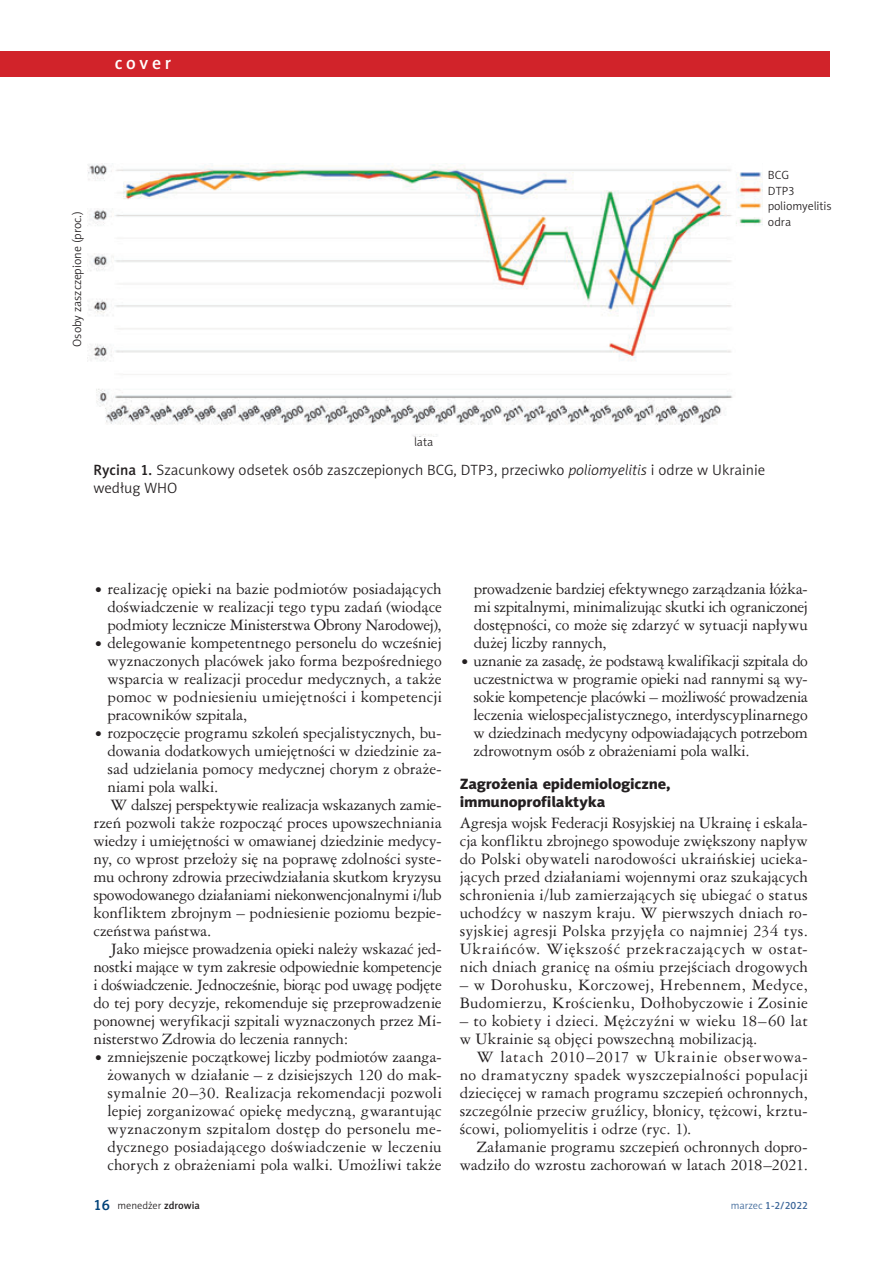
<style>
.page{position:relative;width:893px;height:1263px;background:#fff}
.page>*{position:absolute;margin:0;border:0;box-sizing:border-box;transform-origin:0 0}
.Belka_prawa{font:18px "Naomi Sans EFN Medium";letter-spacing:.2em;color:#fff}
.tekst_bez_wciecia{font:15px/18px "Ameri Garmnd PL";letter-spacing:.005em;color:#231f20;text-align:justify}
.tekst{font:15px/18px "Ameri Garmnd PL";color:#231f20;text-align:justify}
.podpis_tabela_rycina{font:15px/18px "Naomi Sans EFN Light";color:#231f20}
.tekst_bez_wciecia-2{font:15px/18px "Ameri Garmnd PL";letter-spacing:.025em;color:#231f20}
.srodtytul_1_kopia{font:15px/18px "Naomi Sans EFN Heavy";letter-spacing:-.01em;color:#231f20;scale:1.1 1}
.rycina_opis{font:12px "Naomi Sans EFN Light";color:#231f20}
.t1{font:10.5px "Naomi Sans EFN Light";color:#231f20}
.t2{font:10.5px "Naomi Sans EFN Medium";color:#3d6799}
.s1{font-family:"Naomi Sans EFN Medium"}
.s2{font-style:italic}
.s3{font-family:"Naomi Sans EFN Medium";font-size:15px;color:#004279}
.s4{font-family:"Naomi Sans EFN Light"}
</style>
<div class="page">
<div style="left:0;top:51px;width:829px;height:26px;background:#d1232a"></div>
<img style="left:87px;top:163px;width:675px;height:274px">
<p class="Belka_prawa" style="left:115px;top:52px;width:58px">cover</p>
<p class="rycina_opis" style="left:70px;top:347px;width:137px;rotate:-90deg">Osoby zaszczepione (proc.)</p>
<p class="rycina_opis" style="left:768px;top:168px;width:23px">BCG</p>
<p class="rycina_opis" style="left:768px;top:184px;width:28px">DTP3</p>
<p class="rycina_opis" style="left:768px;top:199px;width:65px">poliomyelitis</p>
<p class="rycina_opis" style="left:768px;top:215px;width:25px">odra</p>
<p class="rycina_opis" style="left:414px;top:435px;width:21px">lata</p>
<p class="podpis_tabela_rycina" style="left:94px;top:461px;width:673px"><span class="s1">Rycina 1.</span> Szacunkowy odsetek osób zaszczepionych BCG, DTP3, przeciwko <span class="s2">poliomyelitis</span> i odrze w Ukrainie według WHO</p>
<p class="tekst_bez_wciecia" style="left:108px;top:579px;width:336px;text-indent:-14px">• realizację opieki na bazie podmiotów posiadających doświadczenie w realizacji tego typu zadań (wiodące podmioty lecznicze Ministerstwa Obrony Narodowej),</p>
<p class="tekst_bez_wciecia" style="left:108px;top:633px;width:336px;text-indent:-14px">• delegowanie kompetentnego personelu do wcześniej wyznaczonych placówek jako forma bezpośredniego wsparcia w realizacji procedur medycznych, a także pomoc w podniesieniu umiejętności i kompetencji pracowników szpitala,</p>
<p class="tekst_bez_wciecia" style="left:108px;top:723px;width:336px;text-indent:-14px">• rozpoczęcie programu szkoleń specjalistycznych, bu&shy;dowania dodatkowych umiejętności w dziedzinie za&shy;sad udzielania pomocy medycznej chorym z obraże&shy;niami pola walki.</p>
<p class="tekst" style="left:94px;top:795px;width:350px;text-indent:17px">W dalszej perspektywie realizacja wskazanych zamie&shy;rzeń pozwoli także rozpocząć proces upowszechniania wiedzy i umiejętności w omawianej dziedzinie medycy&shy;ny, co wprost przełoży się na poprawę zdolności syste&shy;mu ochrony zdrowia przeciwdziałania skutkom kryzysu spowodowanego działaniami niekonwencjonalnymi i/lub konfliktem zbrojnym – podniesienie poziomu bezpie&shy;czeństwa państwa.</p>
<p class="tekst" style="left:94px;top:939px;width:350px;text-indent:17px">Jako miejsce prowadzenia opieki należy wskazać jed&shy;nostki mające w tym zakresie odpowiednie kompetencje i doświadczenie. Jednocześnie, biorąc pod uwagę podjęte do tej pory decyzje, rekomenduje się przeprowadzenie ponownej weryfikacji szpitali wyznaczonych przez Mi&shy;nisterstwo Zdrowia do leczenia rannych:</p>
<p class="tekst_bez_wciecia" style="left:108px;top:1047px;width:336px;text-indent:-14px">• zmniejszenie początkowej liczby podmiotów zaanga&shy;żowanych w działanie – z dzisiejszych 120 do mak&shy;symalnie 20–30. Realizacja rekomendacji pozwoli lepiej zorganizować opiekę medyczną, gwarantując wyznaczonym szpitalom dostęp do personelu me&shy;dycznego posiadającego doświadczenie w leczeniu chorych z obrażeniami pola walki. Umożliwi także</p>
<p class="tekst_bez_wciecia" style="left:474px;top:579px;width:336px">prowadzenie bardziej efektywnego zarządzania łóżka&shy;mi szpitalnymi, minimalizując skutki ich ograniczonej dostępności, co może się zdarzyć w sytuacji napływu dużej liczby rannych,</p>
<p class="tekst_bez_wciecia" style="left:474px;top:651px;width:336px;text-indent:-14px">• uznanie za zasadę, że podstawą kwalifikacji szpitala do uczestnictwa w programie opieki nad rannymi są wy&shy;sokie kompetencje placówki – możliwość prowadzenia leczenia wielospecjalistycznego, interdyscyplinarnego w dziedzinach medycyny odpowiadających potrzebom zdrowotnym osób z obrażeniami pola walki.</p>
<p class="srodtytul_1_kopia" style="left:460px;top:775px;width:193px">Zagrożenia epidemiologiczne, immunoprofilaktyka</p>
<p class="tekst_bez_wciecia" style="left:460px;top:813px;width:350px">Agresja wojsk Federacji Rosyjskiej na Ukrainę i eskala&shy;cja konfliktu zbrojnego spowoduje zwiększony napływ do Polski obywateli narodowości ukraińskiej ucieka&shy;jących przed działaniami wojennymi oraz szukających schronienia i/lub zamierzających się ubiegać o status uchodźcy w naszym kraju. W pierwszych dniach ro&shy;syjskiej agresji Polska przyjęła co najmniej 234 tys.<br>Ukraińców. Większość przekraczających w ostat&shy;nich dniach granicę na ośmiu przejściach drogowych</p>
<p class="tekst_bez_wciecia-2" style="left:460px;top:975px;width:350px">– w Dorohusku, Korczowej, Hrebennem, Medyce,<br>Budomierzu, Krościenku, Dołhobyczowie i Zosinie</p>
<p class="tekst_bez_wciecia" style="left:460px;top:1011px;width:350px">– to kobiety i dzieci. Mężczyźni w wieku 18–60 lat w Ukrainie są objęci powszechną mobilizacją.</p>
<p class="tekst" style="left:460px;top:1047px;width:350px;text-indent:17px">W latach 2010–2017 w Ukrainie obserwowa&shy;no dramatyczny spadek wyszczepialności populacji dziecięcej w ramach programu szczepień ochronnych, szczególnie przeciw gruźlicy, błonicy, tężcowi, krztu&shy;ścowi, poliomyelitis i odrze (ryc. 1).</p>
<p class="tekst" style="left:460px;top:1137px;width:350px;text-align:right">Załamanie programu szczepień ochronnych dopro&shy;wadziło do wzrostu zachorowań w latach 2018–2021.</p>
<p class="t1" style="left:94px;top:1199px;width:108px"><span class="s3">16</span> menedżer <span class="s1">zdrowia</span></p>
<p class="t2" style="left:731px;top:1199px;width:79px"><span class="s4">marzec</span> 1-2/2022</p>
</div>
